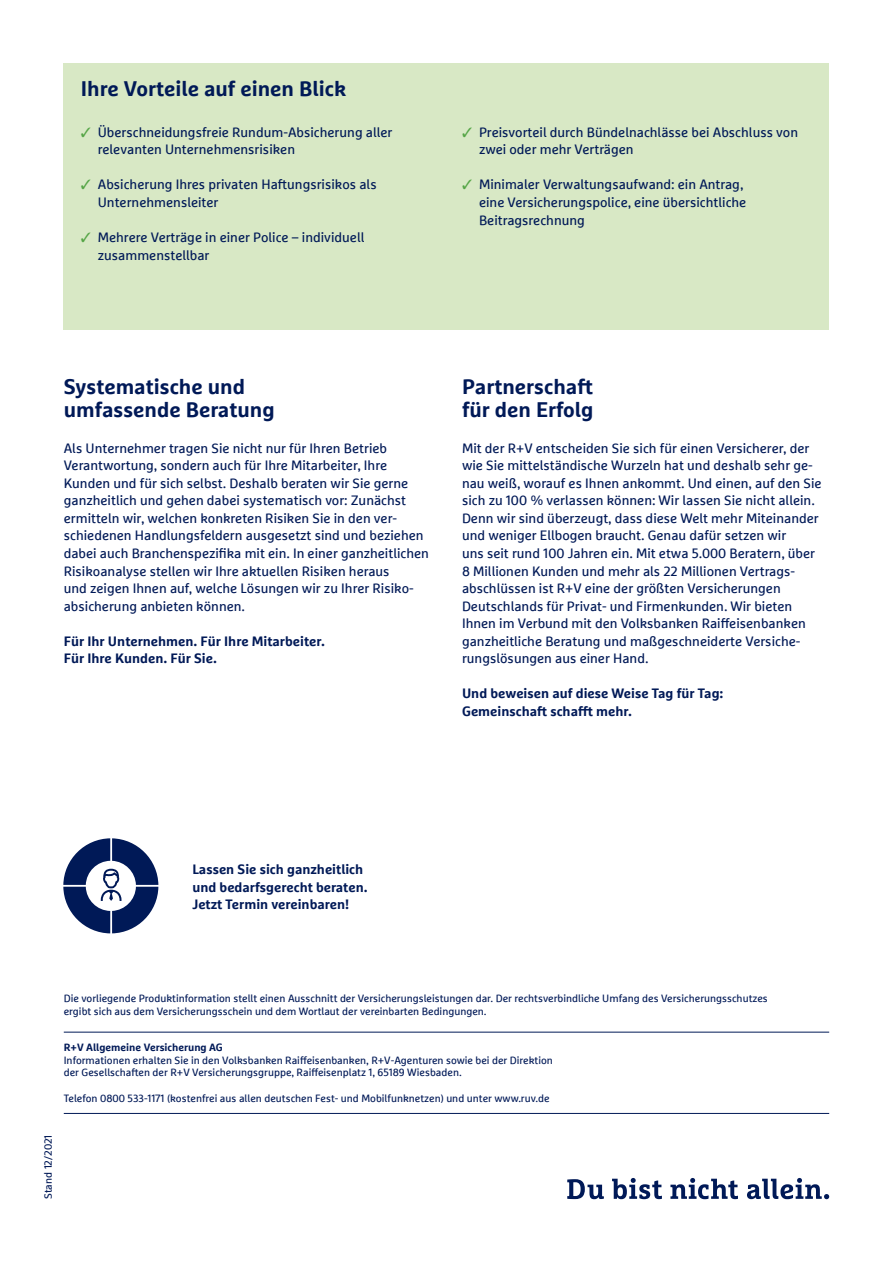
<style>
.page{position:relative;width:893px;height:1263px;background:#fff}
.page>*{position:absolute;margin:0;border:0;box-sizing:border-box;transform-origin:0 0}
.t1{font:700 21px/23.1px "Marselisfor Ru V";color:#001957}
.t2{font:13.5px/17.5px "Marselisfor Ru V";color:#001957}
.t3{font:700 13.5px/17.5px "Marselisfor Ru V";color:#001957}
.t4{font:10.5px/12.6px "Marselisfor Ru V";color:#001957}
.t5{font:700 10.5px "Marselisfor Ru V";color:#001957}
.s1{color:#55a546}
</style>
<div class="page">
<div style="left:64px;top:64px;width:765px;height:266px;background:#d8e8c5"></div>
<svg style="left:63px;top:838px;width:95px;height:95px"></svg>
<hr style="left:64px;top:1113px;width:765px;height:1px;background:#001957">
<hr style="left:64px;top:1032px;width:765px;height:1px;background:#001957">
<svg style="left:567px;top:1179px;width:37px;height:20px"></svg>
<svg style="left:612px;top:1178px;width:50px;height:21px"></svg>
<svg style="left:670px;top:1178px;width:68px;height:21px"></svg>
<svg style="left:747px;top:1178px;width:82px;height:21px"></svg>
<h1 class="t1" style="left:81px;top:77px;width:267px">Ihre Vorteile auf einen Blick</h1>
<p class="t2" style="left:98px;top:123px;width:296px;text-indent:-17px"><span class="s1">✓</span> Überschneidungsfreie Rundum-Absicherung aller relevanten Unternehmensrisiken</p>
<p class="t2" style="left:98px;top:176px;width:280px;text-indent:-17px"><span class="s1">✓</span> Absicherung Ihres privaten Haftungsrisikos als<br>Unternehmensleiter</p>
<p class="t2" style="left:98px;top:228px;width:268px;text-indent:-17px"><span class="s1">✓</span> Mehrere Verträge in einer Police – individuell zusammenstellbar</p>
<p class="t2" style="left:479px;top:123px;width:321px;text-indent:-17px"><span class="s1">✓</span> Preisvorteil durch Bündelnachlässe bei Abschluss von zwei oder mehr Verträgen</p>
<p class="t2" style="left:479px;top:176px;width:269px;text-indent:-17px"><span class="s1">✓</span> Minimaler Verwaltungsaufwand: ein Antrag, eine Versicherungspolice, eine übersichtliche<br>Beitragsrechnung</p>
<h1 class="t1" style="left:64px;top:374px;width:213px">Systematische und umfassende Beratung</h1>
<p class="t2" style="left:64px;top:439px;width:367px">Als Unternehmer tragen Sie nicht nur für Ihren Betrieb Verantwortung, sondern auch für Ihre Mitarbeiter, Ihre Kunden und für sich selbst. Deshalb beraten wir Sie gerne ganzheitlich und gehen dabei systematisch vor: Zunächst ermitteln wir, welchen konkreten Risiken Sie in den ver&shy;schiedenen Handlungsfeldern ausgesetzt sind und beziehen dabei auch Branchenspezifika mit ein. In einer ganzheitlichen Risikoanalyse stellen wir Ihre aktuellen Risiken heraus<br>und zeigen Ihnen auf, welche Lösungen wir zu Ihrer Risiko&shy;absicherung anbieten können.</p>
<p class="t3" style="left:64px;top:632px;width:262px">Für Ihr Unternehmen. Für Ihre Mitarbeiter.<br>Für Ihre Kunden. Für Sie.</p>
<h1 class="t1" style="left:462px;top:374px;width:133px">Partnerschaft für den Erfolg</h1>
<p class="t2" style="left:462px;top:439px;width:361px">Mit der R+V entscheiden Sie sich für einen Versicherer, der wie Sie mittelständische Wurzeln hat und deshalb sehr ge&shy;nau weiß, worauf es Ihnen ankommt. Und einen, auf den Sie sich zu 100 % verlassen können: Wir lassen Sie nicht allein.<br>Denn wir sind überzeugt, dass diese Welt mehr Miteinander und weniger Ellbogen braucht. Genau dafür setzen wir<br>uns seit rund 100 Jahren ein. Mit etwa 5.000 Beratern, über 8 Millionen Kunden und mehr als 22 Millionen Vertrags&shy;abschlüssen ist R+V eine der größten Versicherungen Deutschlands für Privat- und Firmenkunden. Wir bieten Ihnen im Verbund mit den Volksbanken Raiffeisenbanken ganzheitliche Beratung und maßgeschneiderte Versiche&shy;rungslösungen aus einer Hand.</p>
<p class="t3" style="left:462px;top:685px;width:263px">Und beweisen auf diese Weise Tag für Tag:<br>Gemeinschaft schafft mehr.</p>
<p class="t3" style="left:192px;top:860px;width:177px">Lassen Sie sich ganzheitlich und bedarfsgerecht beraten.<br>Jetzt Termin vereinbaren!</p>
<p class="t4" style="left:64px;top:992px;width:706px">Die vorliegende Produktinformation stellt einen Ausschnitt der Versicherungsleistungen dar. Der rechtsverbindliche Umfang des Versicherungsschutzes ergibt sich aus dem Versicherungsschein und dem Wortlaut der vereinbarten Bedingungen.</p>
<p class="t5" style="left:64px;top:1041px;width:161px">R+V Allgemeine Versicherung AG</p>
<p class="t4" style="left:64px;top:1054px;width:491px">Informationen erhalten Sie in den Volksbanken Raiffeisenbanken, R+V-Agenturen sowie bei der Direktion der Gesellschaften der R+V Versicherungsgruppe, Raiffeisenplatz 1, 65189 Wiesbaden.</p>
<p class="t4" style="left:64px;top:1091px;width:487px">Telefon 0800 533-1171 (kostenfrei aus allen deutschen Fest- und Mobilfunknetzen) und unter www.ruv.de</p>
<p class="t4" style="left:42px;top:1199px;width:66px;rotate:-90deg">Stand 12/2021</p>
</div>
